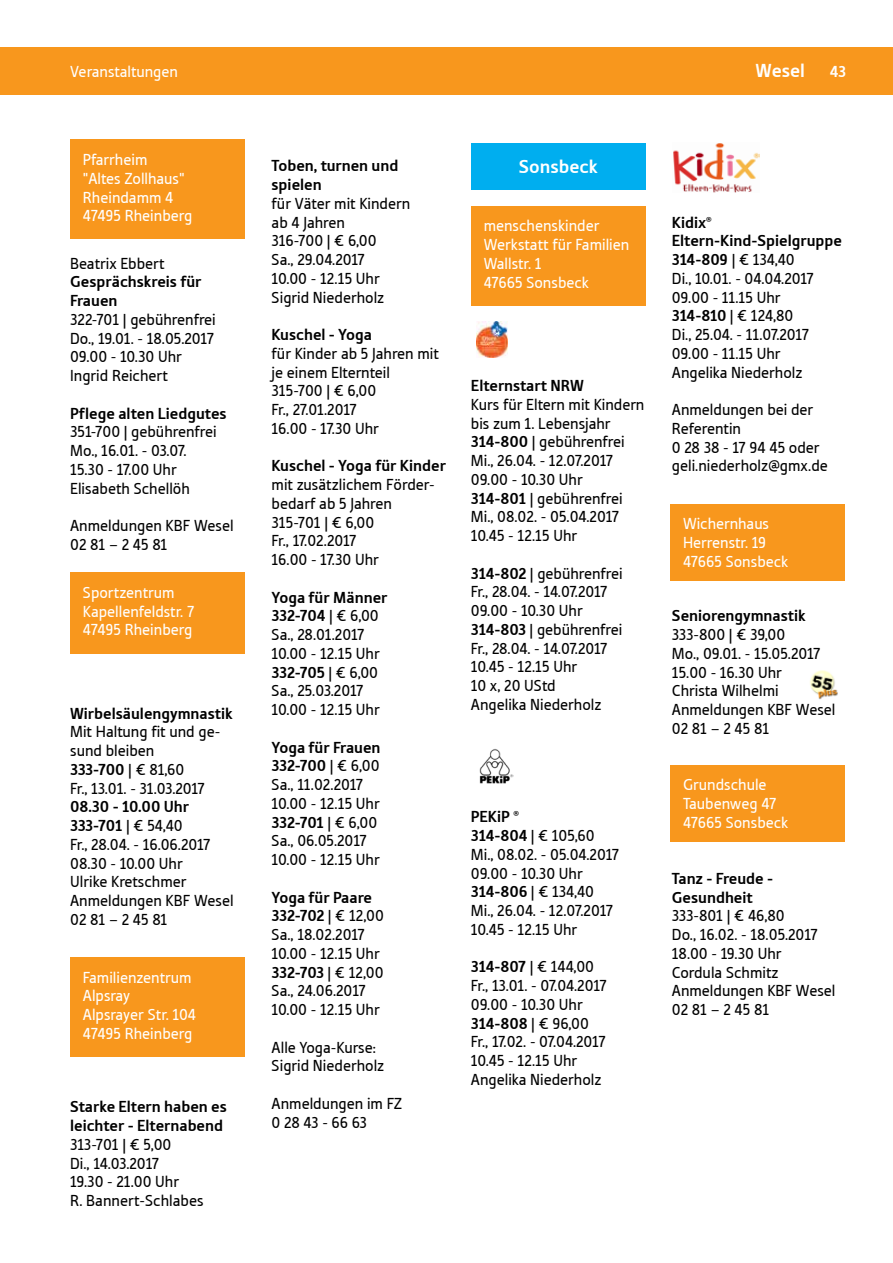
<style>
.page{position:relative;width:893px;height:1263px;background:#fff}
.page>*{position:absolute;margin:0;border:0;box-sizing:border-box;transform-origin:0 0}
.t1{font:19.5px "Tabula ITCTT Bold";color:#fff}
.t2{font:16.5px/18.8px "Tabula ITCTT Book";color:#000}
.t3{font:16.5px/18.8px "Tabula ITCTT Bold";color:#000}
.t4{font:16.5px/18.8px "Tabula ITCTT Book";color:#fff}
.t5{font:16.5px "Tabula ITCTT Bold";color:#fff}
.s1{font-family:"Tabula ITCTT Book"}
.s2{font-family:"Tabula ITCTT Bold"}
</style>
<div class="page">
<div style="left:0;top:47px;width:893px;height:48px;background:#f8971d"></div>
<div style="left:70px;top:572px;width:175px;height:82px;background:#f8971d"></div>
<div style="left:70px;top:140px;width:175px;height:99px;background:#f8971d"></div>
<div style="left:70px;top:957px;width:175px;height:100px;background:#f8971d"></div>
<div style="left:471px;top:143px;width:175px;height:46px;background:#00aeef"></div>
<div style="left:471px;top:206px;width:175px;height:99px;background:#f8971d"></div>
<img style="left:810px;top:670px;width:28px;height:30px">
<div style="left:670px;top:504px;width:175px;height:76px;background:#f8971d"></div>
<div style="left:670px;top:765px;width:175px;height:76px;background:#f8971d"></div>
<img style="left:476px;top:321px;width:31px;height:36px">
<img style="left:479px;top:748px;width:35px;height:35px">
<img style="left:673px;top:143px;width:86px;height:50px">
<p class="t4" style="left:70px;top:62px;width:109px">Veranstaltungen</p>
<p class="t1" style="left:756px;top:59px;width:51px">Wesel</p>
<p class="t5" style="left:830px;top:62px;width:18px">43</p>
<p class="t4" style="left:83px;top:150px;width:111px">Pfarrheim<br>"Altes Zollhaus"<br>Rheindamm 4<br>47495 Rheinberg</p>
<p class="t2" style="left:70px;top:254px;width:96px">Beatrix Ebbert</p>
<p class="t3" style="left:70px;top:272px;width:133px">Gesprächskreis für<br>Frauen</p>
<p class="t2" style="left:70px;top:310px;width:147px">322-701 | gebührenfrei<br>Do., 19.01. - 18.05.2017<br>09.00 - 10.30 Uhr<br>Ingrid Reichert</p>
<p class="t3" style="left:70px;top:404px;width:158px">Pflege alten Liedgutes</p>
<p class="t2" style="left:70px;top:422px;width:148px">351-700 | gebührenfrei<br>Mo., 16.01. - 03.07.<br>15.30 - 17.00 Uhr<br>Elisabeth Schellöh</p>
<p class="t2" style="left:70px;top:516px;width:105px">Anmeldungen KBF</p>
<p class="t2" style="left:194px;top:516px;width:41px">Wesel</p>
<p class="t2" style="left:70px;top:535px;width:99px">02 81 – 2 45 81</p>
<p class="t4" style="left:83px;top:583px;width:113px">Sportzentrum<br>Kapellenfeldstr. 7<br>47495 Rheinberg</p>
<p class="t3" style="left:70px;top:704px;width:164px">Wirbelsäulengymnastik</p>
<p class="t2" style="left:70px;top:722px;width:152px">Mit Haltung fit und ge&shy;sund bleiben</p>
<p class="t3" style="left:70px;top:760px;width:116px">333-700 <span class="s1">| € 81,60</span></p>
<p class="t2" style="left:70px;top:778px;width:136px">Fr., 13.01. - 31.03.2017</p>
<p class="t3" style="left:70px;top:797px;width:121px">08.30 - 10.00 Uhr<br>333-701 <span class="s1">| € 54,40</span></p>
<p class="t2" style="left:70px;top:835px;width:142px">Fr., 28.04. - 16.06.2017<br>08.30 - 10.00 Uhr<br>Ulrike Kretschmer<br>Anmeldungen KBF</p>
<p class="t2" style="left:194px;top:891px;width:41px">Wesel</p>
<p class="t2" style="left:70px;top:910px;width:99px">02 81 – 2 45 81</p>
<p class="t4" style="left:83px;top:968px;width:115px">Familienzentrum<br>Alpsray<br>Alpsrayer Str. 104<br>47495 Rheinberg</p>
<p class="t3" style="left:70px;top:1097px;width:158px">Starke Eltern haben es leichter - Elternabend</p>
<p class="t2" style="left:70px;top:1135px;width:135px">313-701 | € 5,00<br>Di., 14.03.2017<br>19.30 - 21.00 Uhr<br>R. Bannert-Schlabes</p>
<p class="t3" style="left:272px;top:156px;width:128px">Toben, turnen und spielen</p>
<p class="t2" style="left:272px;top:194px;width:140px">für Väter mit Kindern ab 4 Jahren<br>316-700 | € 6,00<br>Sa., 29.04.2017<br>10.00 - 12.15 Uhr<br>Sigrid Niederholz</p>
<p class="t3" style="left:272px;top:325px;width:102px">Kuschel - Yoga</p>
<p class="t2" style="left:272px;top:344px;width:169px">für Kinder ab 5 Jahren mit je einem Elternteil<br>315-700 | € 6,00<br>Fr., 27.01.2017<br>16.00 - 17.30 Uhr</p>
<p class="t3" style="left:272px;top:456px;width:176px">Kuschel - Yoga für Kinder</p>
<p class="t2" style="left:272px;top:475px;width:165px">mit zusätzlichem Förder&shy;bedarf ab 5 Jahren<br>315-701 | € 6,00<br>Fr., 17.02.2017<br>16.00 - 17.30 Uhr</p>
<p class="t3" style="left:272px;top:588px;width:117px">Yoga für Männer<br>332-704 <span class="s1">| € 6,00</span></p>
<p class="t2" style="left:272px;top:625px;width:110px">Sa., 28.01.2017<br>10.00 - 12.15 Uhr</p>
<p class="t3" style="left:272px;top:663px;width:108px">332-705 <span class="s1">| € 6,00</span></p>
<p class="t2" style="left:272px;top:681px;width:110px">Sa., 25.03.2017<br>10.00 - 12.15 Uhr</p>
<p class="t3" style="left:272px;top:738px;width:110px">Yoga für Frauen<br>332-700 <span class="s1">| € 6,00</span></p>
<p class="t2" style="left:272px;top:775px;width:110px">Sa., 11.02.2017<br>10.00 - 12.15 Uhr</p>
<p class="t3" style="left:272px;top:813px;width:107px">332-701 <span class="s1">| € 6,00</span></p>
<p class="t2" style="left:272px;top:831px;width:110px">Sa., 06.05.2017<br>10.00 - 12.15 Uhr</p>
<p class="t3" style="left:272px;top:888px;width:114px">Yoga für Paare<br>332-702 <span class="s1">| € 12,00</span></p>
<p class="t2" style="left:272px;top:925px;width:110px">Sa., 18.02.2017<br>10.00 - 12.15 Uhr</p>
<p class="t3" style="left:272px;top:963px;width:114px">332-703 <span class="s1">| € 12,00</span></p>
<p class="t2" style="left:272px;top:981px;width:110px">Sa., 24.06.2017<br>10.00 - 12.15 Uhr</p>
<p class="t2" style="left:272px;top:1037px;width:114px">Alle Yoga-Kurse:<br>Sigrid Niederholz</p>
<p class="t2" style="left:272px;top:1094px;width:132px">Anmeldungen im FZ<br>0 28 43 - 66 63</p>
<p class="t1" style="left:519px;top:156px;width:80px">Sonsbeck</p>
<p class="t4" style="left:484px;top:216px;width:147px">menschenskinder<br>Werkstatt für Familien<br>Wallstr. 1<br>47665 Sonsbeck</p>
<p class="t3" style="left:471px;top:376px;width:115px">Elternstart NRW</p>
<p class="t2" style="left:471px;top:395px;width:175px">Kurs für Eltern mit Kindern bis zum 1. Lebensjahr<br><span class="s2">314-800</span> | gebührenfrei<br>Mi., 26.04. - 12.07.2017<br>09.00 - 10.30 Uhr<br><span class="s2">314-801</span> | gebührenfrei<br>Mi., 08.02. - 05.04.2017<br>10.45 - 12.15 Uhr</p>
<p class="t2" style="left:471px;top:564px;width:153px"><span class="s2">314-802</span> | gebührenfrei<br>Fr., 28.04. - 14.07.2017<br>09.00 - 10.30 Uhr<br><span class="s2">314-803</span> | gebührenfrei<br>Fr., 28.04. - 14.07.2017<br>10.45 - 12.15 Uhr<br>10 x, 20 UStd<br>Angelika Niederholz</p>
<p class="t3" style="left:471px;top:807px;width:49px">PEKiP ®</p>
<p class="t2" style="left:471px;top:826px;width:150px"><span class="s2">314-804</span> | € 105,60<br>Mi., 08.02. - 05.04.2017<br>09.00 - 10.30 Uhr<br><span class="s2">314-806</span> | € 134,40<br>Mi., 26.04. - 12.07.2017<br>10.45 - 12.15 Uhr</p>
<p class="t2" style="left:471px;top:957px;width:137px"><span class="s2">314-807</span> | € 144,00<br>Fr., 13.01. - 07.04.2017<br>09.00 - 10.30 Uhr</p>
<p class="t3" style="left:471px;top:1014px;width:119px">314-808 <span class="s1">| € 96,00</span></p>
<p class="t2" style="left:471px;top:1032px;width:136px">Fr., 17.02. - 07.04.2017<br>10.45 - 12.15 Uhr<br>Angelika Niederholz</p>
<p class="t3" style="left:672px;top:213px;width:172px">Kidix®<br>Eltern-Kind-Spielgruppe</p>
<p class="t2" style="left:672px;top:250px;width:144px"><span class="s2">314-809</span> | € 134,40<br>Di., 10.01. - 04.04.2017<br>09.00 - 11.15 Uhr<br><span class="s2">314-810</span> | € 124,80<br>Di., 25.04. - 11.07.2017<br>09.00 - 11.15 Uhr<br>Angelika Niederholz</p>
<p class="t2" style="left:672px;top:400px;width:158px">Anmeldungen bei der<br>Referentin<br>0 28 38 - 17 94 45 oder geli.niederholz@gmx.de</p>
<p class="t4" style="left:683px;top:514px;width:107px">Wichernhaus<br>Herrenstr. 19<br>47665 Sonsbeck</p>
<p class="t3" style="left:672px;top:606px;width:135px">Seniorengymnastik</p>
<p class="t2" style="left:672px;top:625px;width:150px">333-800 | € 39,00<br>Mo., 09.01. - 15.05.2017<br>15.00 - 16.30 Uhr<br>Christa Wilhelmi<br>Anmeldungen KBF</p>
<p class="t2" style="left:796px;top:700px;width:41px">Wesel</p>
<p class="t2" style="left:672px;top:719px;width:99px">02 81 – 2 45 81</p>
<p class="t4" style="left:683px;top:775px;width:107px">Grundschule<br>Taubenweg 47<br>47665 Sonsbeck</p>
<p class="t3" style="left:672px;top:869px;width:103px">Tanz - Freude -<br>Gesundheit</p>
<p class="t2" style="left:672px;top:906px;width:147px">333-801 | € 46,80<br>Do., 16.02. - 18.05.2017<br>18.00 - 19.30 Uhr<br>Cordula Schmitz<br>Anmeldungen KBF</p>
<p class="t2" style="left:796px;top:981px;width:41px">Wesel</p>
<p class="t2" style="left:672px;top:1000px;width:99px">02 81 – 2 45 81</p>
</div>
